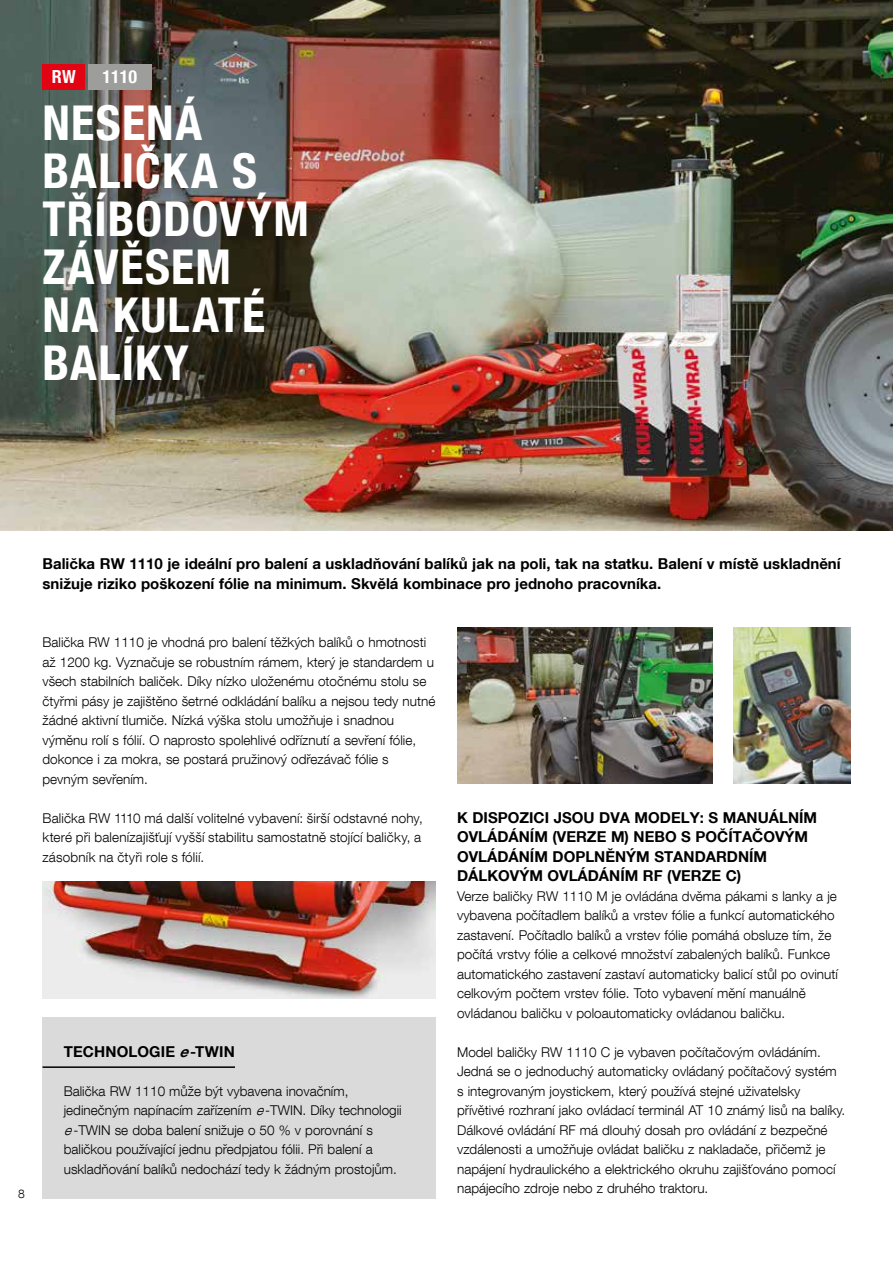
<style>
.page{position:relative;width:893px;height:1263px;background:#fff}
.page>*{position:absolute;margin:0;border:0;box-sizing:border-box;transform-origin:0 0}
.t1{font:700 condensed 48px/48px "Helvetica Neue LT Com";letter-spacing:.025em;color:#fff}
.t2{font:700 condensed 18px "Helvetica Neue LT Com";color:#fff}
.t3{font:700 15px/19.5px "Helvetica Neue LT Com";color:#000}
.t4{font:300 13.5px/19.5px "Helvetica Neue LT Com";color:#000}
.t5{font:300 12px "Helvetica Neue LT Com";color:#000}
.s1{font-style:italic}
</style>
<div class="page">
<img style="left:0;top:0;width:893px;height:530px">
<img style="left:43px;top:881px;width:393px;height:117px">
<div style="left:43px;top:1018px;width:393px;height:181px;background:#dadada"></div>
<img style="left:457px;top:628px;width:255px;height:156px">
<img style="left:733px;top:628px;width:117px;height:156px">
<div style="left:88px;top:64px;width:64px;height:25px;background:#9d9d9c"></div>
<div style="left:43px;top:64px;width:42px;height:25px;background:#e30413"></div>
<hr style="left:43px;top:1066px;width:192px;height:2px;background:#000">
<h2 class="t2" style="left:52px;top:66px;width:25px">RW</h2>
<h2 class="t2" style="left:103px;top:66px;width:36px">1110</h2>
<h1 class="t1" style="left:43px;top:99px;width:268px">NESENÁ<br>BALIČKA S<br>TŘÍBODOVÝM<br>ZÁVĚSEM<br>NA KULATÉ<br>BALÍKY</h1>
<p class="t5" style="left:18px;top:1186px;width:8px">8</p>
<p class="t3" style="left:43px;top:553px;width:800px">Balička RW 1110 je ideální pro balení a uskladňování balíků jak na poli, tak na statku. Balení v místě uskladnění snižuje riziko poškození fólie na minimum. Skvělá kombinace pro jednoho pracovníka.</p>
<p class="t4" style="left:43px;top:632px;width:394px">Balička RW 1110 je vhodná pro balení těžkých balíků o hmotnosti až 1200 kg. Vyznačuje se robustním rámem, který je standardem u všech stabilních baliček. Díky nízko uloženému otočnému stolu se čtyřmi pásy je zajištěno šetrné odkládání balíku a nejsou tedy nutné žádné aktivní tlumiče. Nízká výška stolu umožňuje i snadnou výměnu rolí s fólií. O naprosto spolehlivé odříznutí a sevření fólie, dokonce i za mokra, se postará pružinový odřezávač fólie s pevným sevřením.</p>
<p class="t4" style="left:43px;top:808px;width:382px;text-align:justify">Balička RW 1110 má další volitelné vybavení: širší odstavné nohy, které při balenízajišťují vyšší stabilitu samostatně stojící baličky, a zásobník na čtyři role s fólií.</p>
<p class="t3" style="left:64px;top:1041px;width:173px">TECHNOLOGIE <span class="s1">e</span>-TWIN</p>
<p class="t4" style="left:64px;top:1081px;width:339px">Balička RW 1110 může být vybavena inovačním, jedinečným napínacím zařízením <span class="s1">e</span>-TWIN. Díky technologii <span class="s1">e</span>-TWIN se doba balení snižuje o 50 % v porovnání s baličkou používající jednu předpjatou fólii. Při balení a uskladňování balíků nedochází tedy k žádným prostojům.</p>
<p class="t3" style="left:457px;top:807px;width:362px">K DISPOZICI JSOU DVA MODELY: S MANUÁLNÍM OVLÁDÁNÍM (VERZE M) NEBO S POČÍTAČOVÝM OVLÁDÁNÍM DOPLNĚNÝM STANDARDNÍM DÁLKOVÝM OVLÁDÁNÍM RF (VERZE C)</p>
<p class="t4" style="left:457px;top:886px;width:382px">Verze baličky RW 1110 M je ovládána dvěma pákami s lanky a je vybavena počítadlem balíků a vrstev fólie a funkcí automatického zastavení. Počítadlo balíků a vrstev fólie pomáhá obsluze tím, že počítá vrstvy fólie a celkové množství zabalených balíků. Funkce automatického zastavení zastaví automaticky balicí stůl po ovinutí celkovým počtem vrstev fólie. Toto vybavení mění manuálně ovládanou baličku v poloautomaticky ovládanou baličku.</p>
<p class="t4" style="left:457px;top:1042px;width:390px">Model baličky RW 1110 C je vybaven počítačovým ovládáním.<br>Jedná se o jednoduchý automaticky ovládaný počítačový systém s integrovaným joystickem, který používá stejné uživatelsky přívětivé rozhraní jako ovládací terminál AT 10 známý lisů na balíky.<br>Dálkové ovládání RF má dlouhý dosah pro ovládání z bezpečné vzdálenosti a umožňuje ovládat baličku z nakladače, přičemž je napájení hydraulického a elektrického okruhu zajišťováno pomocí napájecího zdroje nebo z druhého traktoru.</p>
</div>
